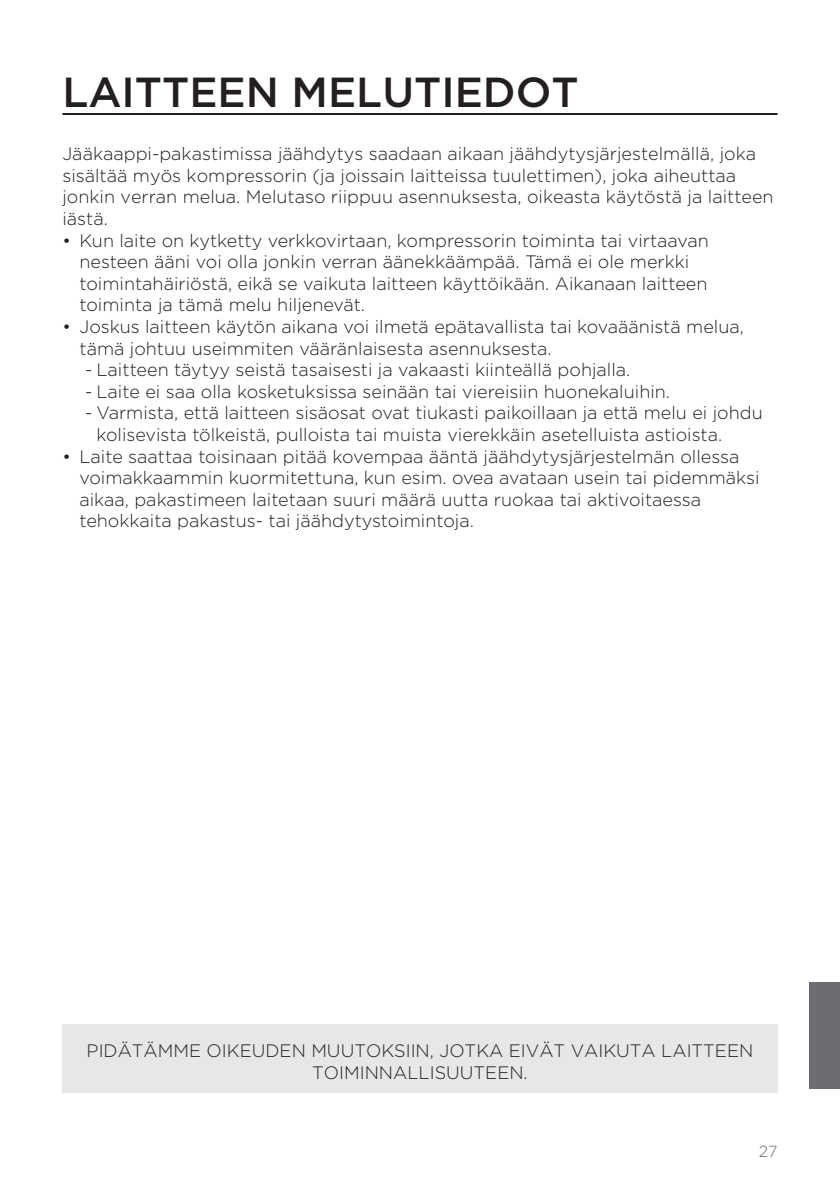
<style>
.page{position:relative;width:840px;height:1191px;background:#fff}
.page>*{position:absolute;margin:0;border:0;box-sizing:border-box;transform-origin:0 0}
.glavni_naslov{font:500 42px "Gotham";color:#231f20}
.seznam{font:300 18px/21.6px "Gotham";color:#231f20}
.besedilo{font:300 18px/21.6px "Gotham";color:#231f20}
.seznam_crtica{font:300 18px/21.6px "Gotham";color:#231f20}
.t1{font:300 16px "Gotham";color:#6c6d70}
</style>
<div class="page">
<hr style="left:62px;top:113px;width:715px;height:2px;background:#231f20">
<div style="left:808px;top:982px;width:31px;height:106px;background:#6c6d70"></div>
<div style="left:62px;top:1025px;width:715px;height:68px;background:#e6e7e9"></div>
<p class="glavni_naslov" style="left:62px;top:65px;width:517px">LAITTEEN MELUTIEDOT</p>
<p class="besedilo" style="left:62px;top:142px;width:712px">Jääkaappi-pakastimissa jäähdytys saadaan aikaan jäähdytysjärjestelmällä, joka sisältää myös kompressorin (ja joissain laitteissa tuulettimen), joka aiheuttaa jonkin verran melua. Melutaso riippuu asennuksesta, oikeasta käytöstä ja laitteen iästä.</p>
<p class="seznam" style="left:79px;top:229px;width:630px;text-indent:-17px">• Kun laite on kytketty verkkovirtaan, kompressorin toiminta tai virtaavan nesteen ääni voi olla jonkin verran äänekkäämpää. Tämä ei ole merkki toimintahäiriöstä, eikä se vaikuta laitteen käyttöikään. Aikanaan laitteen toiminta ja tämä melu hiljenevät.</p>
<p class="seznam" style="left:79px;top:315px;width:665px;text-indent:-17px">• Joskus laitteen käytön aikana voi ilmetä epätavallista tai kovaäänistä melua, tämä johtuu useimmiten vääränlaisesta asennuksesta.</p>
<p class="seznam_crtica" style="left:85px;top:358px;width:546px">- Laitteen täytyy seistä tasaisesti ja vakaasti kiinteällä pohjalla.</p>
<p class="seznam_crtica" style="left:85px;top:380px;width:586px">- Laite ei saa olla kosketuksissa seinään tai viereisiin huonekaluihin.</p>
<p class="seznam_crtica" style="left:96px;top:402px;width:667px;text-indent:-11px">- Varmista, että laitteen sisäosat ovat tiukasti paikoillaan ja että melu ei johdu kolisevista tölkeistä, pulloista tai muista vierekkäin asetelluista astioista.</p>
<p class="seznam" style="left:79px;top:445px;width:681px;text-indent:-17px">• Laite saattaa toisinaan pitää kovempaa ääntä jäähdytysjärjestelmän ollessa voimakkaammin kuormitettuna, kun esim. ovea avataan usein tai pidemmäksi aikaa, pakastimeen laitetaan suuri määrä uutta ruokaa tai aktivoitaessa tehokkaita pakastus- tai jäähdytystoimintoja.</p>
<p class="besedilo" style="left:87px;top:1039px;width:667px;text-align:center">PIDÄTÄMME OIKEUDEN MUUTOKSIIN, JOTKA EIVÄT VAIKUTA LAITTEEN<br>TOIMINNALLISUUTEEN.</p>
<p class="t1" style="left:758px;top:1140px;width:20px">27</p>
</div>
